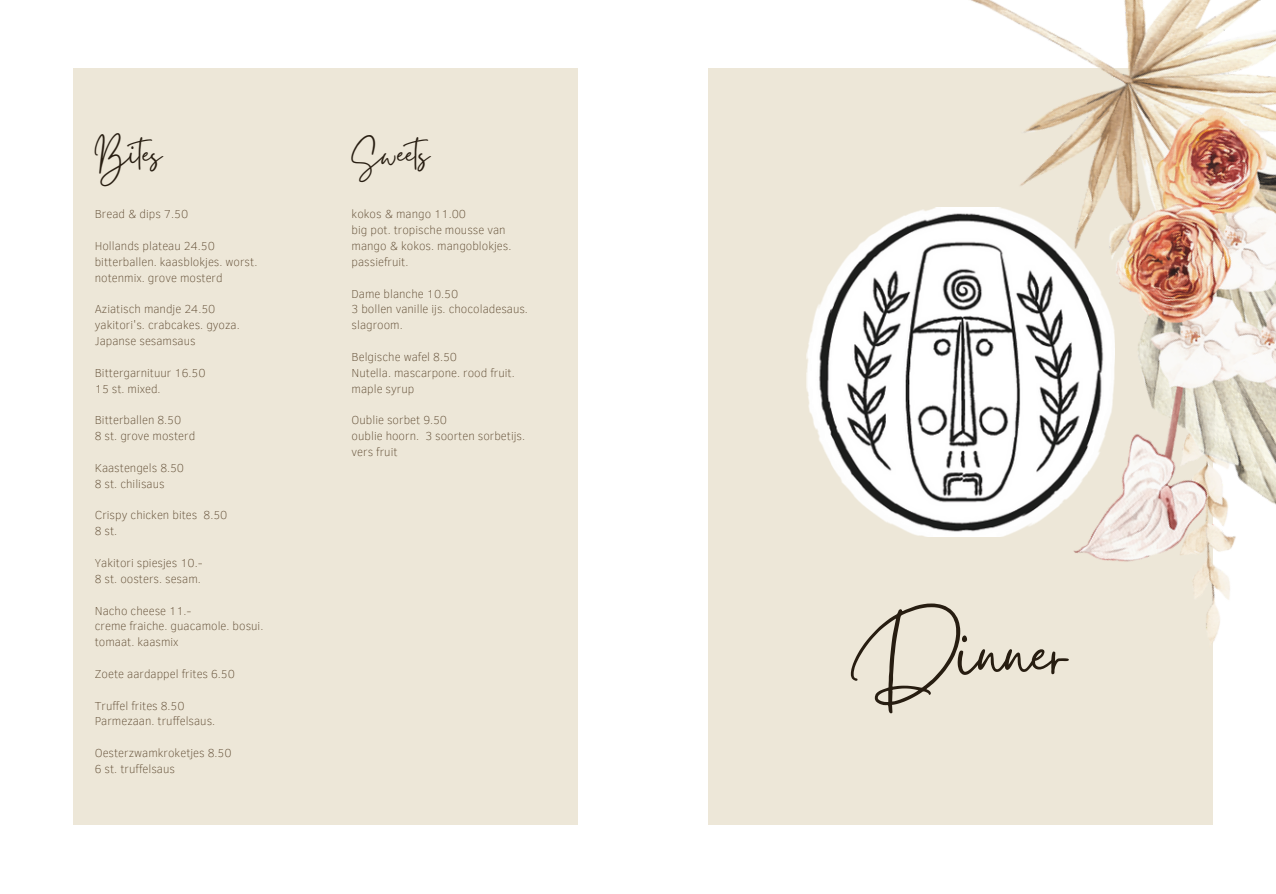
<style>
.page{position:relative;width:1276px;height:894px;background:#fff}
.page>*{position:absolute;margin:0;border:0;box-sizing:border-box;transform-origin:0 0}
.t1{font:89.7px "Gistesy";color:#271d11}
.t2{font:38.55px "Gistesy";color:#271d11}
.t3{font:100 11.85px/15.9px "Clear Sans";color:#574229}
</style>
<div class="page">
<div style="left:74px;top:69px;width:504px;height:755px;background:#ede7d8"></div>
<div style="left:708px;top:69px;width:504px;height:755px;background:#ede7d8"></div>
<img style="left:759px;top:0;width:516px;height:716px">
<p class="t2" style="left:95px;top:127px;width:70px">Bites</p>
<p class="t3" style="left:95px;top:206px;width:95px">Bread &amp; dips 7.50</p>
<p class="t3" style="left:95px;top:237px;width:122px">Hollands plateau 24.50</p>
<p class="t3" style="left:95px;top:253px;width:164px">bitterballen. kaasblokjes. worst. notenmix. grove mosterd</p>
<p class="t3" style="left:95px;top:301px;width:122px">Aziatisch mandje 24.50</p>
<p class="t3" style="left:95px;top:316px;width:146px">yakitori's. crabcakes. gyoza.</p>
<p class="t3" style="left:95px;top:332px;width:102px">Japanse sesamsaus</p>
<p class="t3" style="left:95px;top:364px;width:112px">Bittergarnituur 16.50</p>
<p class="t3" style="left:95px;top:380px;width:67px">15 st. mixed.</p>
<p class="t3" style="left:95px;top:411px;width:88px">Bitterballen 8.50</p>
<p class="t3" style="left:95px;top:427px;width:102px">8 st. grove mosterd</p>
<p class="t3" style="left:95px;top:459px;width:91px">Kaastengels 8.50</p>
<p class="t3" style="left:95px;top:475px;width:71px">8 st. chilisaus</p>
<p class="t3" style="left:95px;top:506px;width:134px">Crispy chicken bites 8.50</p>
<p class="t3" style="left:95px;top:522px;width:24px">8 st.</p>
<p class="t3" style="left:95px;top:554px;width:110px">Yakitori spiesjes 10.-</p>
<p class="t3" style="left:95px;top:570px;width:107px">8 st. oosters. sesam.</p>
<p class="t3" style="left:95px;top:601px;width:98px">Nacho cheese 11.-</p>
<p class="t3" style="left:95px;top:617px;width:170px">creme fraiche. guacamole. bosui. tomaat. kaasmix</p>
<p class="t3" style="left:95px;top:665px;width:142px">Zoete aardappel frites 6.50</p>
<p class="t3" style="left:95px;top:696px;width:91px">Truffel frites 8.50</p>
<p class="t3" style="left:95px;top:712px;width:122px">Parmezaan. truffelsaus.</p>
<p class="t3" style="left:95px;top:744px;width:138px">Oesterzwamkroketjes 8.50</p>
<p class="t3" style="left:95px;top:760px;width:82px">6 st. truffelsaus</p>
<p class="t2" style="left:351px;top:127px;width:89px">Sweets</p>
<p class="t3" style="left:351px;top:206px;width:116px">kokos &amp; mango 11.00</p>
<p class="t3" style="left:351px;top:221px;width:155px">big pot. tropische mousse van</p>
<p class="t3" style="left:351px;top:237px;width:161px">mango &amp; kokos. mangoblokjes. passiefruit.</p>
<p class="t3" style="left:351px;top:285px;width:108px">Dame blanche 10.50</p>
<p class="t3" style="left:351px;top:301px;width:178px">3 bollen vanille ijs. chocoladesaus. slagroom.</p>
<p class="t3" style="left:351px;top:348px;width:107px">Belgische wafel 8.50</p>
<p class="t3" style="left:351px;top:364px;width:165px">Nutella. mascarpone. rood fruit.</p>
<p class="t3" style="left:351px;top:380px;width:64px">maple syrup</p>
<p class="t3" style="left:351px;top:411px;width:97px">Oublie sorbet 9.50</p>
<p class="t3" style="left:351px;top:427px;width:175px">oublie hoorn. 3 soorten sorbetijs.</p>
<p class="t3" style="left:351px;top:443px;width:48px">vers fruit</p>
<p class="t1" style="left:852px;top:591px;width:215px">Dinner</p>
</div>
